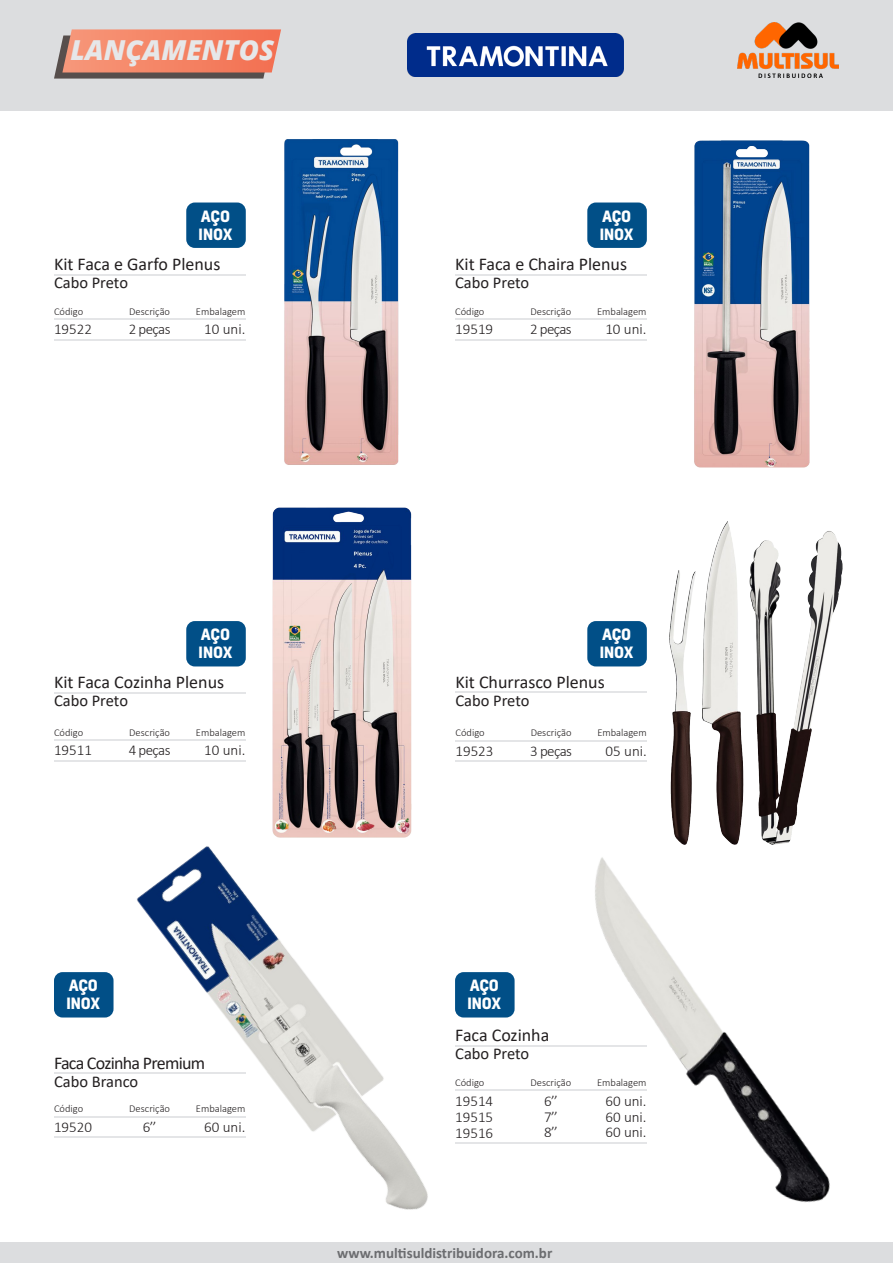
<style>
.page{position:relative;width:893px;height:1263px;background:#fff}
.page>*{position:absolute;margin:0;border:0;box-sizing:border-box;transform-origin:0 0}
.t1{font:italic 800 27.45px "Open Sans";color:#e6e7e9}
.t2{font:18px "Calibri";color:#231f20}
.t3{font:18px "Calibri";letter-spacing:-.04em;color:#231f20}
.t4{font:16.5px "Calibri";color:#231f20}
.t5{font:300 15px "Calibri";color:#231f20}
.t6{font:700 15px "Kelson";letter-spacing:-.015em;color:#fff}
.t7{font:700 15px "Calibri";color:#6c6d70}
.t8{font:300 10.5px "Calibri";color:#231f20}
</style>
<div class="page">
<div style="left:0;top:0;width:893px;height:111px;background:#dcdddf"></div>
<img style="left:737px;top:23px;width:102px;height:55px">
<div style="left:0;top:1242px;width:893px;height:21px;background:#dcdddf"></div>
<svg style="left:54px;top:29px;width:227px;height:50px;background:#dd826a"></svg>
<hr style="left:455px;top:760px;width:192px;height:2px;background:#e4e5e7">
<hr style="left:54px;top:1136px;width:191px;height:2px;background:#e4e5e7">
<hr style="left:455px;top:1142px;width:191px;height:2px;background:#e4e5e7">
<hr style="left:455px;top:740px;width:192px;height:1px;background:#e4e5e7">
<hr style="left:54px;top:1116px;width:191px;height:1px;background:#e4e5e7">
<hr style="left:455px;top:1089px;width:192px;height:2px;background:#e4e5e7">
<hr style="left:455px;top:691px;width:192px;height:2px;background:#e4e5e7">
<hr style="left:54px;top:1072px;width:191px;height:2px;background:#e4e5e7">
<hr style="left:455px;top:1045px;width:192px;height:1px;background:#e4e5e7">
<img style="left:408px;top:34px;width:215px;height:43px">
<img style="left:669px;top:521px;width:174px;height:315px">
<img style="left:111px;top:846px;width:371px;height:364px">
<img style="left:512px;top:836px;width:318px;height:367px">
<hr style="left:54px;top:760px;width:191px;height:2px;background:#e4e5e7">
<hr style="left:54px;top:739px;width:191px;height:2px;background:#e4e5e7">
<hr style="left:54px;top:692px;width:191px;height:1px;background:#e4e5e7">
<img style="left:272px;top:507px;width:140px;height:331px">
<hr style="left:455px;top:339px;width:191px;height:1px;background:#e4e5e7">
<hr style="left:455px;top:318px;width:191px;height:2px;background:#e4e5e7">
<hr style="left:455px;top:274px;width:191px;height:2px;background:#e4e5e7">
<img style="left:694px;top:140px;width:116px;height:328px">
<hr style="left:54px;top:339px;width:191px;height:1px;background:#e4e5e7">
<hr style="left:54px;top:318px;width:191px;height:2px;background:#e4e5e7">
<hr style="left:54px;top:274px;width:191px;height:2px;background:#e4e5e7">
<div style="left:186px;top:203px;width:60px;height:45px;background:#014f87;border-radius:9px"></div>
<div style="left:186px;top:621px;width:60px;height:45px;background:#014f87;border-radius:9px"></div>
<div style="left:54px;top:972px;width:60px;height:45px;background:#014f87;border-radius:9px"></div>
<div style="left:587px;top:203px;width:60px;height:45px;background:#014f87;border-radius:9px"></div>
<div style="left:587px;top:621px;width:60px;height:45px;background:#014f87;border-radius:9px"></div>
<div style="left:455px;top:972px;width:60px;height:45px;background:#014f87;border-radius:9px"></div>
<img style="left:284px;top:139px;width:115px;height:326px">
<h1 class="t1" style="left:71px;top:29px;width:205px">LANÇAMENTOS</h1>
<p class="t6" style="left:201px;top:205px;width:31px">AÇO</p>
<p class="t6" style="left:199px;top:223px;width:35px">INOX</p>
<p class="t2" style="left:54px;top:252px;width:168px">Kit Faca e Garfo Plenus</p>
<p class="t8" style="left:54px;top:305px;width:31px">Código</p>
<p class="t5" style="left:54px;top:320px;width:40px">19522</p>
<p class="t4" style="left:54px;top:271px;width:76px">Cabo Preto</p>
<p class="t8" style="left:129px;top:305px;width:42px">Descrição</p>
<p class="t8" style="left:196px;top:305px;width:51px">Embalagem</p>
<p class="t5" style="left:129px;top:320px;width:43px">2 peças</p>
<p class="t5" style="left:204px;top:320px;width:43px">10 uni.</p>
<p class="t6" style="left:602px;top:205px;width:31px">AÇO</p>
<p class="t6" style="left:600px;top:223px;width:35px">INOX</p>
<p class="t2" style="left:455px;top:252px;width:173px">Kit Faca e Chaira Plenus</p>
<p class="t8" style="left:455px;top:305px;width:31px">Código</p>
<p class="t5" style="left:455px;top:320px;width:40px">19519</p>
<p class="t5" style="left:530px;top:320px;width:43px">2 peças</p>
<p class="t5" style="left:605px;top:320px;width:43px">10 uni.</p>
<p class="t4" style="left:455px;top:271px;width:76px">Cabo Preto</p>
<p class="t8" style="left:530px;top:305px;width:42px">Descrição</p>
<p class="t8" style="left:597px;top:305px;width:51px">Embalagem</p>
<p class="t6" style="left:201px;top:624px;width:31px">AÇO</p>
<p class="t6" style="left:199px;top:642px;width:35px">INOX</p>
<p class="t2" style="left:54px;top:669px;width:172px">Kit Faca Cozinha Plenus</p>
<p class="t4" style="left:54px;top:689px;width:76px">Cabo Preto</p>
<p class="t8" style="left:54px;top:726px;width:31px">Código</p>
<p class="t5" style="left:54px;top:741px;width:40px">19511</p>
<p class="t5" style="left:129px;top:741px;width:43px">4 peças</p>
<p class="t5" style="left:204px;top:741px;width:43px">10 uni.</p>
<p class="t8" style="left:129px;top:726px;width:42px">Descrição</p>
<p class="t8" style="left:196px;top:726px;width:51px">Embalagem</p>
<p class="t6" style="left:69px;top:975px;width:31px">AÇO</p>
<p class="t6" style="left:66px;top:993px;width:35px">INOX</p>
<p class="t3" style="left:54px;top:1050px;width:153px">Faca Cozinha Premium</p>
<p class="t4" style="left:54px;top:1070px;width:86px">Cabo Branco</p>
<p class="t8" style="left:54px;top:1102px;width:31px">Código</p>
<p class="t8" style="left:129px;top:1102px;width:42px">Descrição</p>
<p class="t8" style="left:196px;top:1102px;width:51px">Embalagem</p>
<p class="t5" style="left:54px;top:1117px;width:40px">19520</p>
<p class="t5" style="left:143px;top:1117px;width:15px">6’’</p>
<p class="t5" style="left:204px;top:1117px;width:43px">60 uni.</p>
<p class="t6" style="left:602px;top:624px;width:31px">AÇO</p>
<p class="t6" style="left:600px;top:642px;width:35px">INOX</p>
<p class="t2" style="left:455px;top:669px;width:151px">Kit Churrasco Plenus</p>
<p class="t4" style="left:455px;top:689px;width:76px">Cabo Preto</p>
<p class="t8" style="left:455px;top:726px;width:31px">Código</p>
<p class="t8" style="left:531px;top:726px;width:42px">Descrição</p>
<p class="t8" style="left:597px;top:726px;width:51px">Embalagem</p>
<p class="t5" style="left:455px;top:741px;width:40px">19523</p>
<p class="t5" style="left:530px;top:741px;width:43px">3 peças</p>
<p class="t5" style="left:606px;top:741px;width:43px">05 uni.</p>
<p class="t6" style="left:470px;top:975px;width:31px">AÇO</p>
<p class="t6" style="left:467px;top:993px;width:35px">INOX</p>
<p class="t2" style="left:455px;top:1022px;width:96px">Faca Cozinha</p>
<p class="t4" style="left:455px;top:1042px;width:76px">Cabo Preto</p>
<p class="t8" style="left:455px;top:1076px;width:31px">Código</p>
<p class="t5" style="left:455px;top:1091px;width:40px">19514</p>
<p class="t5" style="left:455px;top:1107px;width:40px">19515</p>
<p class="t5" style="left:455px;top:1124px;width:40px">19516</p>
<p class="t8" style="left:530px;top:1076px;width:42px">Descrição</p>
<p class="t5" style="left:544px;top:1091px;width:15px">6’’</p>
<p class="t5" style="left:544px;top:1107px;width:15px">7’’</p>
<p class="t5" style="left:544px;top:1123px;width:15px">8’’</p>
<p class="t8" style="left:597px;top:1076px;width:51px">Embalagem</p>
<p class="t5" style="left:605px;top:1091px;width:43px">60 uni.</p>
<p class="t5" style="left:605px;top:1107px;width:43px">60 uni.</p>
<p class="t5" style="left:605px;top:1123px;width:43px">60 uni.</p>
<h3 class="t7" style="left:337px;top:1242px;width:217px">www.multisuldistribuidora.com.br</h3>
</div>
